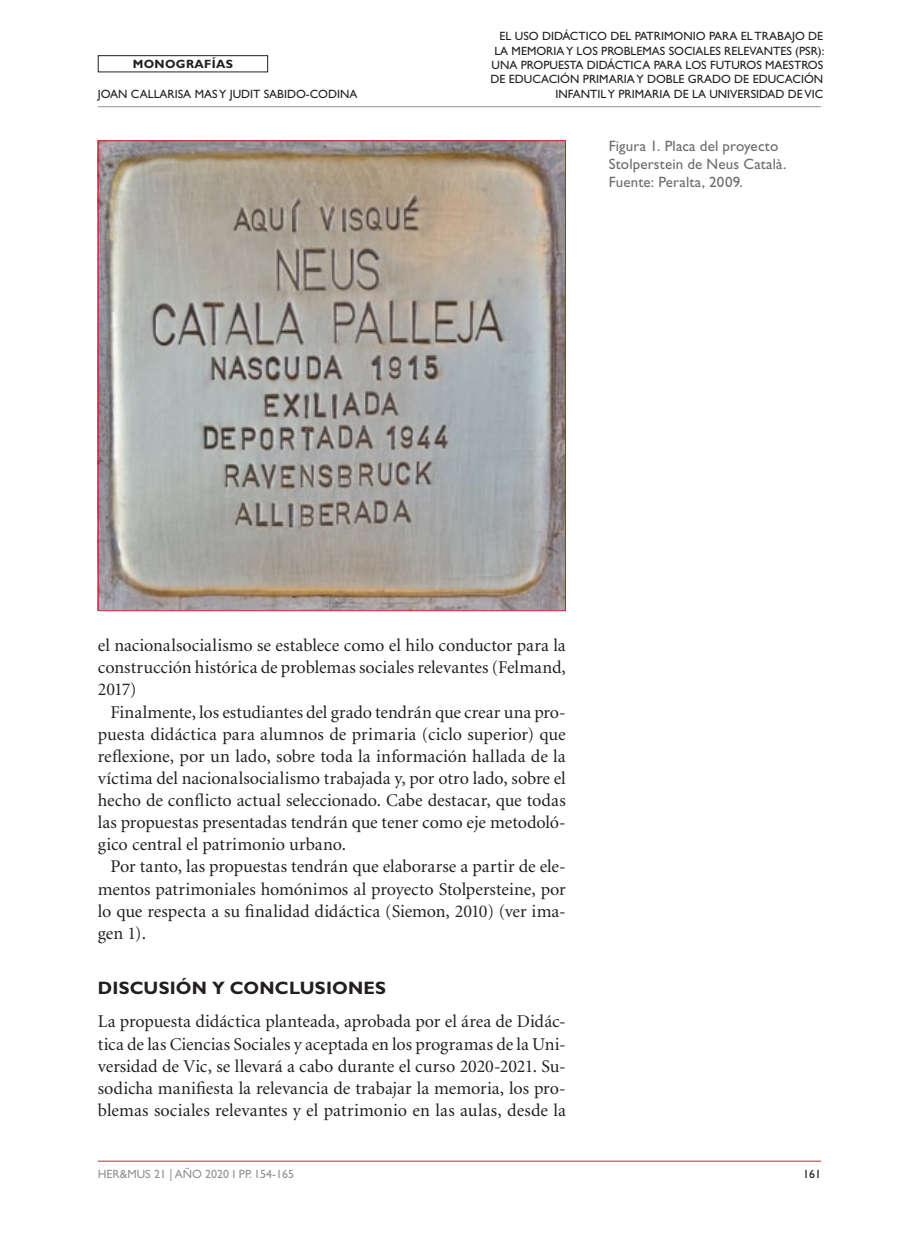
<style>
.page{position:relative;width:919px;height:1259px;background:#fff}
.page>*{position:absolute;margin:0;border:0;box-sizing:border-box;transform-origin:0 0}
.t1{font:18px/22.2px "Minion";color:#231f20;text-align:justify}
.t2{font:700 18px "Gill Sans Std";letter-spacing:.01em;color:#231f20}
.t3{font:15px/18px "Gill Sans Std";letter-spacing:.01em;color:#6c6d70}
.t4{font:12px/14.4px "Gill Sans Std";color:#231f20;text-align:right}
.t5{font:12px "Gill Sans Std";color:#919396}
.t6{font:700 12px "Gill Sans Std";color:#231f20}
</style>
<div class="page">
<hr style="left:98px;top:1160px;width:723px;height:1px;background:#c0262d">
<hr style="left:98px;top:106px;width:723px;height:1px;background:#939598">
<div style="left:98px;top:55px;width:170px;height:17px;border:1px solid #231f20"></div>
<img style="left:100px;top:142px;width:464px;height:467px">
<p class="t6" style="left:133px;top:57px;width:21px">MONOGRAFÍAS</p>
<p class="t4" style="left:98px;top:87px;width:261px">JOAN CALLARISA MAS Y JUDIT SABIDO-CODINA</p>
<p class="t4" style="left:490px;top:29px;width:335px">EL USO DIDÁCTICO DEL PATRIMONIO PARA EL TRABAJO DE LA MEMORIA Y LOS PROBLEMAS SOCIALES RELEVANTES (PSR):<br>UNA PROPUESTA DIDÁCTICA PARA LOS FUTUROS MAESTROS DE EDUCACIÓN PRIMARIA Y DOBLE GRADO DE EDUCACIÓN INFANTIL Y PRIMARIA DE LA UNIVERSIDAD DE VIC</p>
<p class="t3" style="left:608px;top:137px;width:179px">Figura 1. Placa del proyecto<br>Stolperstein de Neus Català.<br>Fuente: Peralta, 2009.</p>
<p class="t1" style="left:98px;top:635px;width:469px">el nacionalsocialismo se establece como el hilo conductor para la construcción histórica de problemas sociales relevantes (Felmand, 2017)</p>
<p class="t1" style="left:98px;top:701px;width:469px;text-indent:13px">Finalmente, los estudiantes del grado tendrán que crear una pro&shy;puesta didáctica para alumnos de primaria (ciclo superior) que reflexione, por un lado, sobre toda la información hallada de la víctima del nacionalsocialismo trabajada y, por otro lado, sobre el hecho de conflicto actual seleccionado. Cabe destacar, que todas las propuestas presentadas tendrán que tener como eje metodoló&shy;gico central el patrimonio urbano.</p>
<p class="t1" style="left:98px;top:856px;width:469px;text-indent:13px">Por tanto, las propuestas tendrán que elaborarse a partir de ele&shy;mentos patrimoniales homónimos al proyecto Stolpersteine, por lo que respecta a su finalidad didáctica (Siemon, 2010) (ver ima&shy;gen 1).</p>
<p class="t2" style="left:98px;top:977px;width:290px">DISCUSIÓN Y CONCLUSIONES</p>
<p class="t1" style="left:98px;top:1011px;width:469px">La propuesta didáctica planteada, aprobada por el área de Didác&shy;tica de las Ciencias Sociales y aceptada en los programas de la Uni&shy;versidad de Vic, se llevará a cabo durante el curso 2020-2021. Su&shy;sodicha manifiesta la relevancia de trabajar la memoria, los pro&shy;blemas sociales relevantes y el patrimonio en las aulas, desde la</p>
<p class="t5" style="left:98px;top:1167px;width:198px">HER&amp;MUS 21 | AÑO 2020 I PP. 154-165</p>
<p class="t4" style="left:803px;top:1166px;width:19px">161</p>
</div>
